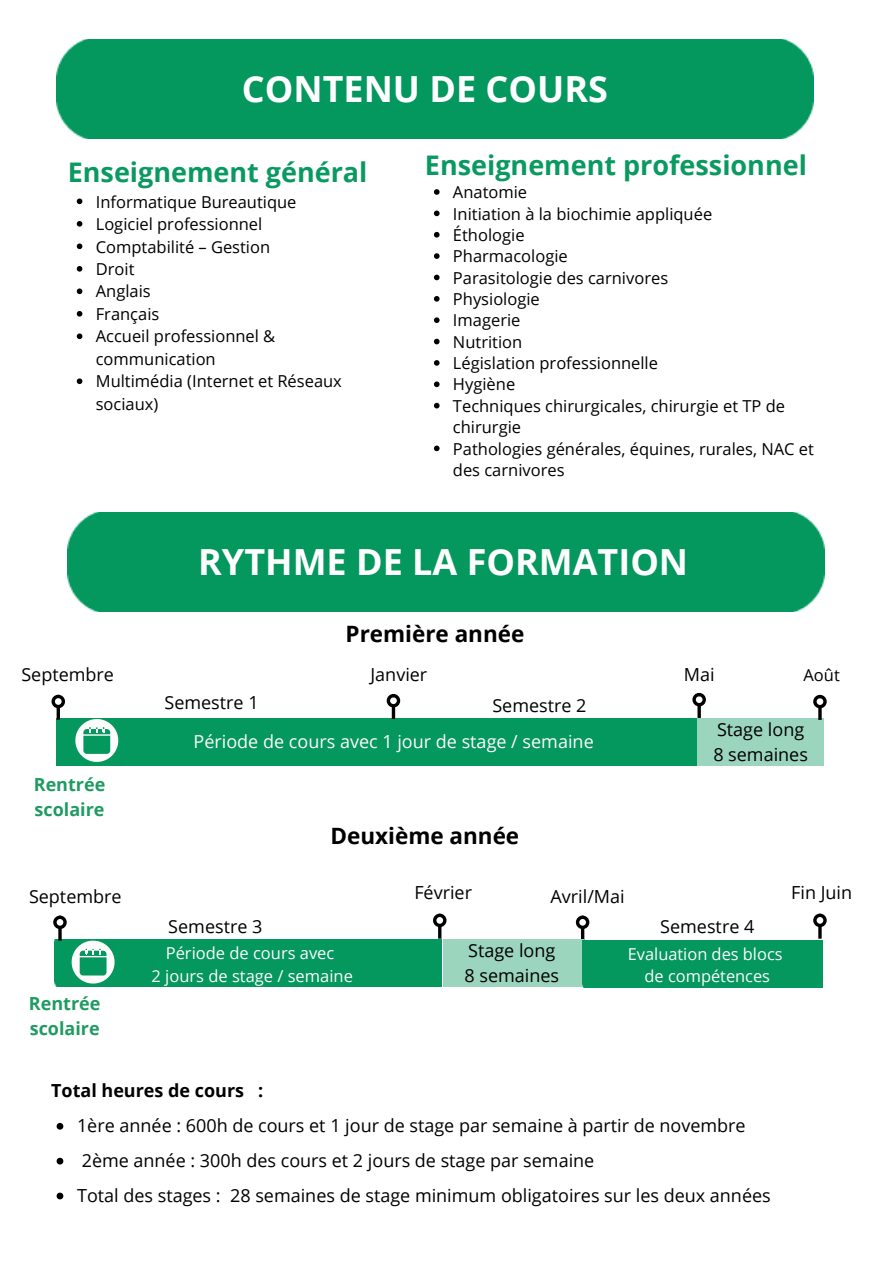
<style>
.page{position:relative;width:893px;height:1264px;background:#fff}
.page>*{position:absolute;margin:0;border:0;box-sizing:border-box;transform-origin:0 0}
.t1{font:700 36px "Open Sans";color:#fff}
.t2{font:36px "Open Sans";color:#fff}
.t3{font:700 27px "Open Sans";color:#0a9a61}
.t4{font:700 22.5px "Open Sans";color:#000}
.t5{font:18px "Open Sans";color:#000}
.t6{font:18px "Open Sans";color:#fcfcfc}
.t7{font:700 18px/24.8px "Open Sans";color:#1f9b62}
.t8{font:700 18px "Open Sans";color:#000}
.t9{font:16.5px/21.3px "Open Sans";color:#000}
.t10{font:16.5px "Open Sans";color:#fcfcfc}
.t11{font:16.35px "Open Sans";color:#fcfcfc}
</style>
<div class="page">
<svg style="left:434px;top:189px;width:5px;height:6px"></svg>
<svg style="left:434px;top:210px;width:5px;height:6px"></svg>
<svg style="left:434px;top:232px;width:5px;height:5px"></svg>
<svg style="left:434px;top:253px;width:5px;height:6px"></svg>
<svg style="left:434px;top:275px;width:5px;height:5px"></svg>
<svg style="left:434px;top:296px;width:5px;height:5px"></svg>
<svg style="left:434px;top:317px;width:5px;height:6px"></svg>
<svg style="left:434px;top:339px;width:5px;height:5px"></svg>
<svg style="left:434px;top:360px;width:5px;height:6px"></svg>
<svg style="left:434px;top:381px;width:5px;height:6px"></svg>
<svg style="left:434px;top:403px;width:5px;height:5px"></svg>
<svg style="left:434px;top:445px;width:5px;height:6px"></svg>
<div style="left:57px;top:40px;width:756px;height:98px;background:#04975e"></div>
<div style="left:68px;top:512px;width:756px;height:99px;background:#04975e"></div>
<img style="left:57px;top:718px;width:766px;height:47px">
<svg style="left:75px;top:719px;width:43px;height:42px"></svg>
<svg style="left:77px;top:198px;width:5px;height:6px"></svg>
<svg style="left:77px;top:221px;width:5px;height:6px"></svg>
<svg style="left:77px;top:243px;width:5px;height:6px"></svg>
<svg style="left:77px;top:266px;width:5px;height:5px"></svg>
<svg style="left:77px;top:288px;width:5px;height:6px"></svg>
<svg style="left:77px;top:311px;width:5px;height:5px"></svg>
<svg style="left:77px;top:333px;width:5px;height:6px"></svg>
<svg style="left:77px;top:378px;width:5px;height:6px"></svg>
<svg style="left:57px;top:708px;width:3px;height:11px"></svg>
<div style="left:51px;top:694px;width:14px;height:14px;border:3px solid #000;border-radius:50%"></div>
<svg style="left:697px;top:706px;width:3px;height:12px"></svg>
<div style="left:692px;top:693px;width:13px;height:13px;border:3px solid #000;border-radius:50%"></div>
<div style="left:55px;top:939px;width:386px;height:47px;background:#04975e"></div>
<svg style="left:72px;top:940px;width:42px;height:43px"></svg>
<svg style="left:58px;top:929px;width:4px;height:11px"></svg>
<div style="left:53px;top:915px;width:14px;height:14px;border:3px solid #000;border-radius:50%"></div>
<svg style="left:438px;top:927px;width:3px;height:11px"></svg>
<div style="left:433px;top:913px;width:13px;height:14px;border:3px solid #000;border-radius:50%"></div>
<svg style="left:581px;top:929px;width:3px;height:10px"></svg>
<div style="left:576px;top:915px;width:13px;height:14px;border:3px solid #000;border-radius:50%"></div>
<svg style="left:818px;top:927px;width:3px;height:11px"></svg>
<div style="left:813px;top:913px;width:13px;height:14px;border:3px solid #000;border-radius:50%"></div>
<svg style="left:57px;top:1122px;width:6px;height:7px"></svg>
<svg style="left:57px;top:1157px;width:6px;height:7px"></svg>
<svg style="left:57px;top:1192px;width:6px;height:7px"></svg>
<svg style="left:818px;top:708px;width:3px;height:12px"></svg>
<div style="left:813px;top:695px;width:13px;height:13px;border:3px solid #000;border-radius:50%"></div>
<svg style="left:392px;top:707px;width:3px;height:12px"></svg>
<div style="left:386px;top:694px;width:14px;height:13px;border:3px solid #000;border-radius:50%"></div>
<img style="left:443px;top:939px;width:379px;height:48px">
<p class="t2" style="left:162px;top:61px;width:582px">LA FORMATION &amp; LE PROGRAMME</p>
<p class="t1" style="left:242px;top:64px;width:367px">CONTENU DE COURS</p>
<p class="t3" style="left:68px;top:153px;width:301px">Enseignement général</p>
<p class="t9" style="left:96px;top:190px;width:202px">Informatique Bureautique</p>
<p class="t9" style="left:96px;top:213px;width:168px">Logiciel professionnel</p>
<p class="t9" style="left:96px;top:235px;width:176px">Comptabilité – Gestion</p>
<p class="t9" style="left:96px;top:258px;width:40px">Droit</p>
<p class="t9" style="left:96px;top:280px;width:56px">Anglais</p>
<p class="t9" style="left:96px;top:303px;width:65px">Français</p>
<p class="t9" style="left:96px;top:325px;width:181px;line-height:22.5px">Accueil professionnel &amp; communication</p>
<p class="t9" style="left:96px;top:370px;width:247px;line-height:22.5px">Multimédia (Internet et Réseaux sociaux)</p>
<p class="t3" style="left:425px;top:146px;width:383px">Enseignement professionnel</p>
<p class="t9" style="left:453px;top:181px;width:76px">Anatomie</p>
<p class="t9" style="left:453px;top:202px;width:261px">Initiation à la biochimie appliquée</p>
<p class="t9" style="left:453px;top:224px;width:73px">Éthologie</p>
<p class="t9" style="left:453px;top:245px;width:116px">Pharmacologie</p>
<p class="t9" style="left:453px;top:266px;width:217px">Parasitologie des carnivores</p>
<p class="t9" style="left:453px;top:288px;width:88px">Physiologie</p>
<p class="t9" style="left:453px;top:309px;width:69px">Imagerie</p>
<p class="t9" style="left:453px;top:331px;width:71px">Nutrition</p>
<p class="t9" style="left:453px;top:352px;width:206px">Législation professionnelle</p>
<p class="t9" style="left:453px;top:373px;width:64px">Hygiène</p>
<p class="t9" style="left:453px;top:395px;width:334px">Techniques chirurgicales, chirurgie et TP de chirurgie</p>
<p class="t9" style="left:453px;top:437px;width:362px">Pathologies générales, équines, rurales, NAC et des carnivores</p>
<p class="t1" style="left:198px;top:536px;width:491px">RYTHME DE LA FORMATION</p>
<p class="t4" style="left:345px;top:617px;width:180px">Première année</p>
<p class="t5" style="left:21px;top:661px;width:94px">Septembre</p>
<p class="t5" style="left:370px;top:661px;width:58px">Janvier</p>
<p class="t5" style="left:683px;top:661px;width:32px">Mai</p>
<p class="t5" style="left:164px;top:689px;width:96px">Semestre 1</p>
<p class="t5" style="left:492px;top:693px;width:96px">Semestre 2</p>
<p class="t9" style="left:803px;top:663px;width:38px">Août</p>
<p class="t7" style="left:34px;top:771px;width:73px">Rentrée scolaire</p>
<p class="t6" style="left:193px;top:728px;width:401px">Période de cours avec 1 jour de stage / semaine</p>
<p class="t4" style="left:330px;top:819px;width:190px">Deuxième année</p>
<p class="t5" style="left:717px;top:717px;width:89px">Stage long</p>
<p class="t5" style="left:713px;top:741px;width:96px">8 semaines</p>
<p class="t5" style="left:29px;top:883px;width:94px">Septembre</p>
<p class="t5" style="left:414px;top:880px;width:59px">Février</p>
<p class="t5" style="left:550px;top:883px;width:76px">Avril/Mai</p>
<p class="t5" style="left:791px;top:880px;width:62px">Fin Juin</p>
<p class="t5" style="left:168px;top:913px;width:96px">Semestre 3</p>
<p class="t5" style="left:660px;top:913px;width:96px">Semestre 4</p>
<p class="t7" style="left:29px;top:990px;width:73px">Rentrée scolaire</p>
<p class="t10" style="left:166px;top:941px;width:170px">Période de cours avec</p>
<p class="t10" style="left:151px;top:964px;width:203px">2 jours de stage / semaine</p>
<p class="t5" style="left:468px;top:937px;width:89px">Stage long</p>
<p class="t5" style="left:464px;top:962px;width:96px">8 semaines</p>
<p class="t11" style="left:627px;top:942px;width:156px">Evaluation des blocs</p>
<p class="t11" style="left:644px;top:964px;width:127px">de compétences</p>
<p class="t8" style="left:51px;top:1077px;width:214px">Total heures de cours :</p>
<p class="t5" style="left:77px;top:1112px;width:670px">1ère année : 600h de cours et 1 jour de stage par semaine à partir de novembre</p>
<p class="t5" style="left:82px;top:1147px;width:514px">2ème année : 300h des cours et 2 jours de stage par semaine</p>
<p class="t5" style="left:77px;top:1182px;width:695px">Total des stages : 28 semaines de stage minimum obligatoires sur les deux années</p>
</div>
